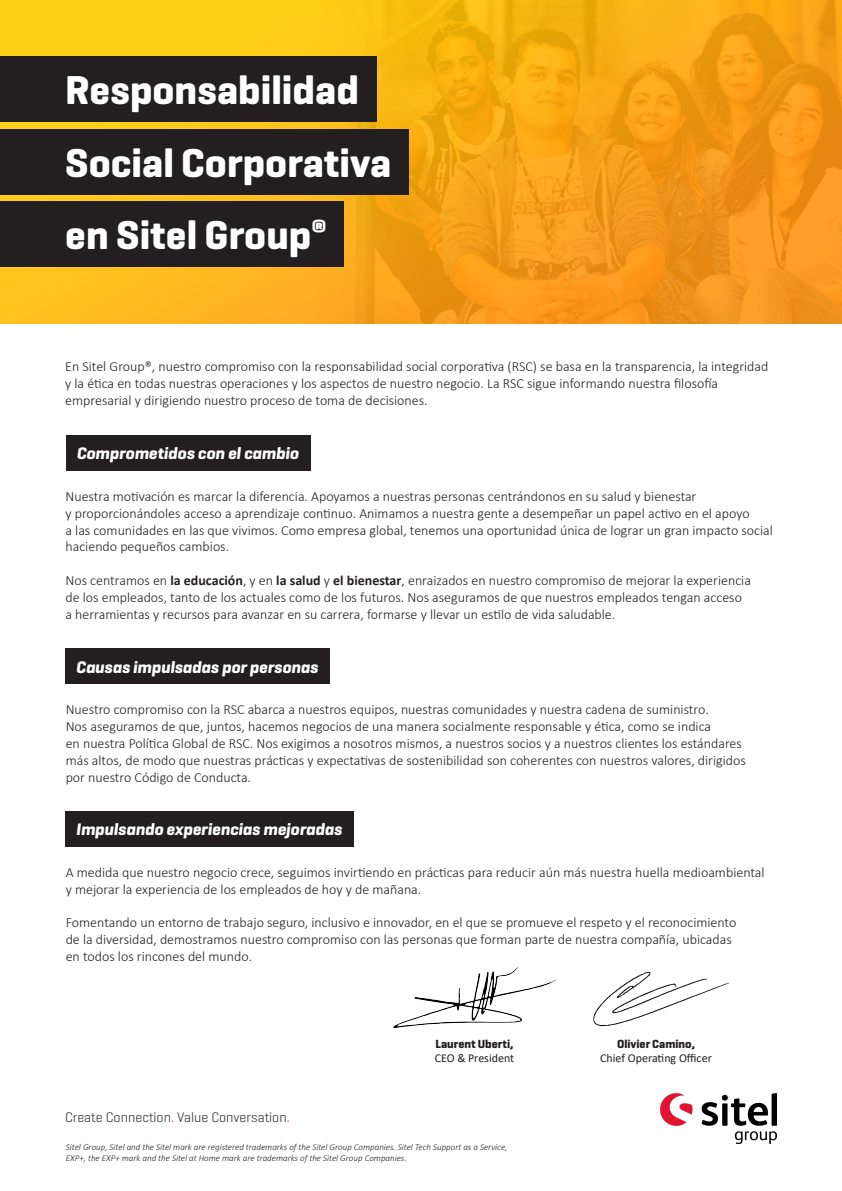
<style>
.page{position:relative;width:842px;height:1191px;background:#fff}
.page>*{position:absolute;margin:0;border:0;box-sizing:border-box;transform-origin:0 0}
.t1{font:700 41px "Geogrotesque Sitel";color:#fff}
.t2{font:italic 700 17px "Geogrotesque Sitel";color:#fff}
.t3{font:300 14px/16.8px "Calibri";color:#231f20}
.t4{font:300 14px "Geogrotesque Sitel";color:#231f20}
.t5{font:12px/14.4px "Calibri";color:#231f20;text-align:center}
.t6{font:700 12px "Geogrotesque Sitel";color:#231f20}
.t7{font:italic 300 9px/10.8px "Calibri";color:#231f20}
.s1{font-weight:700}
.s2{font-weight:400;color:#eb2543}
.s3{font-family:"Geogrotesque Sitel";font-weight:700}
</style>
<div class="page">
<img style="left:0;top:0;width:842px;height:323px">
<div style="left:66px;top:435px;width:244px;height:36px;background:#231f20"></div>
<div style="left:65px;top:648px;width:265px;height:36px;background:#231f20"></div>
<div style="left:65px;top:811px;width:289px;height:35px;background:#231f20"></div>
<div style="left:0;top:56px;width:376px;height:66px;background:#231f20"></div>
<div style="left:0;top:129px;width:409px;height:65px;background:#231f20"></div>
<div style="left:0;top:201px;width:344px;height:66px;background:#231f20"></div>
<img style="left:393px;top:967px;width:163px;height:60px">
<img style="left:593px;top:971px;width:137px;height:55px">
<img style="left:661px;top:1093px;width:116px;height:50px">
<p class="t1" style="left:65px;top:65px;width:295px">Responsabilidad</p>
<p class="t1" style="left:65px;top:137px;width:328px">Social Corporativa</p>
<p class="t1" style="left:65px;top:210px;width:263px">en Sitel Group<sup>®</sup></p>
<p class="t3" style="left:65px;top:358px;width:705px">En Sitel Group®, nuestro compromiso con la responsabilidad social corporativa (RSC) se basa en la transparencia, la integridad y la ética en todas nuestras operaciones y los aspectos de nuestro negocio. La RSC sigue informando nuestra filosofía empresarial y dirigiendo nuestro proceso de toma de decisiones.</p>
<p class="t2" style="left:77px;top:443px;width:224px">Comprometidos con el cambio</p>
<p class="t3" style="left:65px;top:488px;width:709px">Nuestra motivación es marcar la diferencia. Apoyamos a nuestras personas centrándonos en su salud y bienestar<br>y proporcionándoles acceso a aprendizaje continuo. Animamos a nuestra gente a desempeñar un papel activo en el apoyo<br>a las comunidades en las que vivimos. Como empresa global, tenemos una oportunidad única de lograr un gran impacto social haciendo pequeños cambios.</p>
<p class="t3" style="left:65px;top:572px;width:687px">Nos centramos en <span class="s1">la educación</span>, y en <span class="s1">la salud</span> y <span class="s1">el bienestar</span>, enraizados en nuestro compromiso de mejorar la experiencia de los empleados, tanto de los actuales como de los futuros. Nos aseguramos de que nuestros empleados tengan acceso a herramientas y recursos para avanzar en su carrera, formarse y llevar un estilo de vida saludable.</p>
<p class="t2" style="left:77px;top:656px;width:244px">Causas impulsadas por personas</p>
<p class="t3" style="left:66px;top:701px;width:682px">Nuestro compromiso con la RSC abarca a nuestros equipos, nuestras comunidades y nuestra cadena de suministro.<br>Nos aseguramos de que, juntos, hacemos negocios de una manera socialmente responsable y ética, como se indica<br>en nuestra Política Global de RSC. Nos exigimos a nosotros mismos, a nuestros socios y a nuestros clientes los estándares más altos, de modo que nuestras prácticas y expectativas de sostenibilidad son coherentes con nuestros valores, dirigidos por nuestro Código de Conducta.</p>
<p class="t2" style="left:77px;top:818px;width:268px">Impulsando experiencias mejoradas</p>
<p class="t3" style="left:66px;top:863px;width:700px">A medida que nuestro negocio crece, seguimos invirtiendo en prácticas para reducir aún más nuestra huella medioambiental y mejorar la experiencia de los empleados de hoy y de mañana.</p>
<p class="t3" style="left:66px;top:914px;width:672px">Fomentando un entorno de trabajo seguro, inclusivo e innovador, en el que se promueve el respeto y el reconocimiento de la diversidad, demostramos nuestro compromiso con las personas que forman parte de nuestra compañía, ubicadas en todos los rincones del mundo.</p>
<p class="t4" style="left:65px;top:1108px;width:226px">Create Connection<span class="s2">.</span> Value Conversation<span class="s2">.</span></p>
<p class="t6" style="left:435px;top:1036px;width:80px">Laurent Uberti,</p>
<p class="t5" style="left:435px;top:1051px;width:81px">CEO &amp; President</p>
<p class="t7" style="left:66px;top:1141px;width:443px">Sitel Group, Sitel and the Sitel mark are registered trademarks of the Sitel Group Companies. Sitel Tech Support as a Service,<br>EXP+, the EXP+ mark and the Sitel at Home mark are trademarks of the Sitel Group Companies.</p>
<p class="t5" style="left:600px;top:1036px;width:113px"><span class="s3">Olivier Camino,<br></span>Chief Operating Officer</p>
</div>
